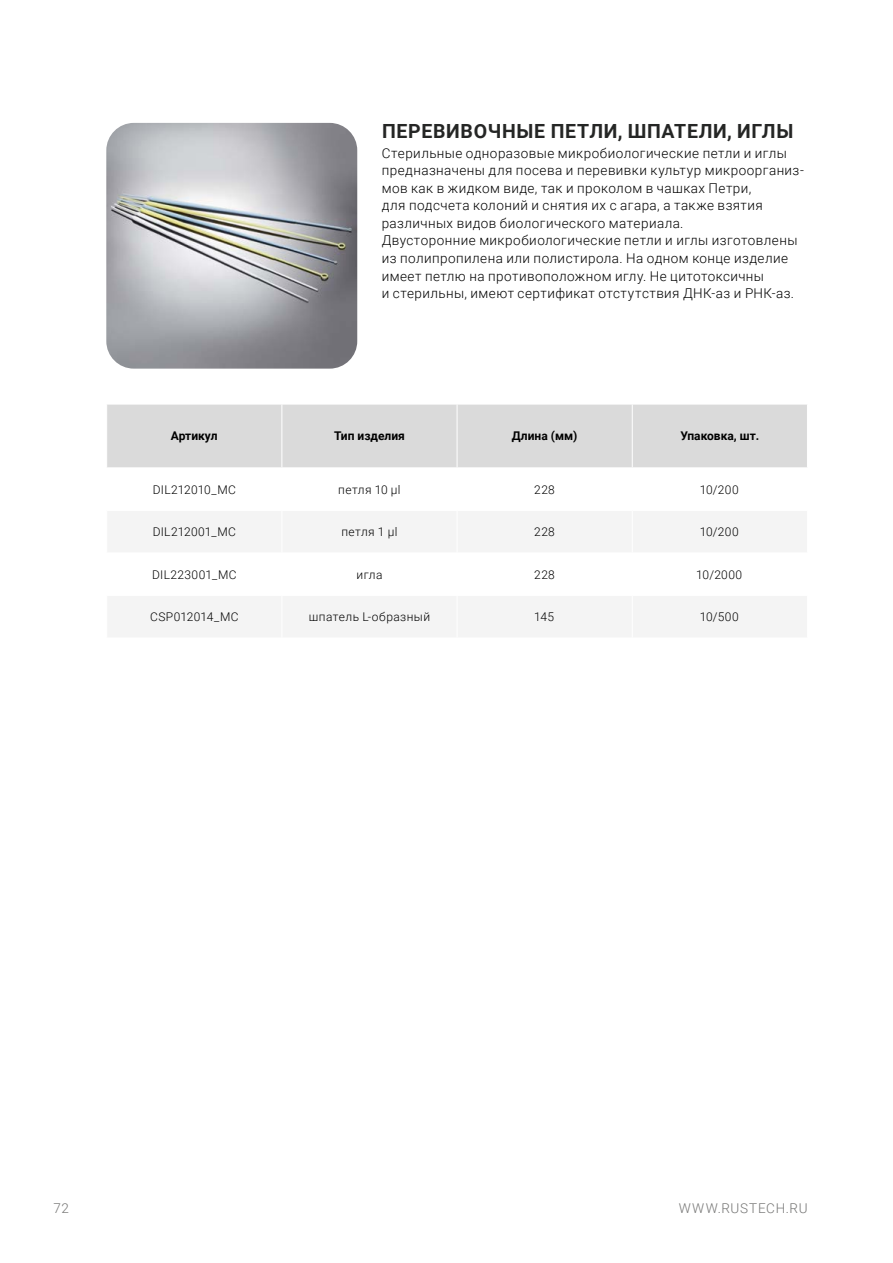
<style>
.page{position:relative;width:893px;height:1263px;background:#fff}
.page>*{position:absolute;margin:0;border:0;box-sizing:border-box;transform-origin:0 0}
.t1{font:700 19.5px "Roboto";letter-spacing:.035em;color:#252625}
.t2{font:300 13.5px/17.5px "Roboto";letter-spacing:.035em;color:#000}
.t3{font:300 13.5px "Roboto";letter-spacing:.055em;color:#767675}
.t4{font:300 12px "Roboto";letter-spacing:.03em;color:#000}
.t5{font:700 12px "Roboto";color:#000}
</style>
<div class="page">
<img style="left:106px;top:123px;width:251px;height:246px">
<div style="left:107px;top:405px;width:700px;height:62px;background:#dadada"></div>
<svg style="left:108px;top:511px;width:699px;height:126px;fill:#f4f4f4"></svg>
<hr style="left:281px;top:511px;width:1px;height:41px;background:#fff">
<hr style="left:457px;top:511px;width:1px;height:41px;background:#fff">
<hr style="left:632px;top:511px;width:1px;height:41px;background:#fff">
<hr style="left:106px;top:552px;width:176px;height:1px;background:#fff">
<hr style="left:282px;top:552px;width:175px;height:1px;background:#fff">
<hr style="left:281px;top:553px;width:1px;height:42px;background:#fff">
<hr style="left:457px;top:552px;width:175px;height:1px;background:#fff">
<hr style="left:457px;top:553px;width:1px;height:42px;background:#fff">
<hr style="left:632px;top:552px;width:176px;height:1px;background:#fff">
<hr style="left:632px;top:553px;width:1px;height:42px;background:#fff">
<hr style="left:106px;top:595px;width:176px;height:1px;background:#fff">
<hr style="left:282px;top:595px;width:175px;height:1px;background:#fff">
<hr style="left:281px;top:596px;width:1px;height:42px;background:#fff">
<hr style="left:457px;top:595px;width:175px;height:1px;background:#fff">
<hr style="left:457px;top:596px;width:1px;height:42px;background:#fff">
<hr style="left:632px;top:595px;width:176px;height:1px;background:#fff">
<hr style="left:632px;top:596px;width:1px;height:42px;background:#fff">
<hr style="left:281px;top:404px;width:1px;height:63px;background:#fff">
<hr style="left:457px;top:404px;width:1px;height:63px;background:#fff">
<hr style="left:632px;top:404px;width:1px;height:63px;background:#fff">
<h1 class="t1" style="left:382px;top:117px;width:413px">ПЕРЕВИВОЧНЫЕ ПЕТЛИ, ШПАТЕЛИ, ИГЛЫ</h1>
<p class="t2" style="left:382px;top:144px;width:424px">Стерильные одноразовые микробиологические петли и иглы предназначены для посева и перевивки культур микроорганиз&shy;мов как в жидком виде, так и проколом в чашках Петри,<br>для подсчета колоний и снятия их с агара, а также взятия различных видов биологического материала.<br>Двусторонние микробиологические петли и иглы изготовлены из полипропилена или полистирола. На одном конце изделие имеет петлю на противоположном иглу. Не цитотоксичны<br>и стерильны, имеют сертификат отстутствия ДНК-аз и РНК-аз.</p>
<p class="t5" style="left:171px;top:428px;width:48px">Артикул</p>
<p class="t5" style="left:334px;top:428px;width:72px">Тип изделия</p>
<p class="t5" style="left:512px;top:428px;width:67px">Длина (мм)</p>
<p class="t5" style="left:680px;top:428px;width:80px">Упаковка, шт.</p>
<p class="t4" style="left:153px;top:481px;width:85px">DIL212010_MC</p>
<p class="t4" style="left:338px;top:481px;width:64px">петля 10 µl</p>
<p class="t4" style="left:534px;top:481px;width:22px">228</p>
<p class="t4" style="left:700px;top:481px;width:40px">10/200</p>
<p class="t4" style="left:153px;top:523px;width:85px">DIL212001_MC</p>
<p class="t4" style="left:341px;top:523px;width:57px">петля 1 µl</p>
<p class="t4" style="left:534px;top:523px;width:22px">228</p>
<p class="t4" style="left:700px;top:523px;width:40px">10/200</p>
<p class="t4" style="left:152px;top:566px;width:86px">DIL223001_MC</p>
<p class="t4" style="left:357px;top:566px;width:27px">игла</p>
<p class="t4" style="left:534px;top:566px;width:22px">228</p>
<p class="t4" style="left:696px;top:566px;width:48px">10/2000</p>
<p class="t4" style="left:150px;top:608px;width:90px">CSP012014_MC</p>
<p class="t4" style="left:309px;top:608px;width:123px">шпатель L-образный</p>
<p class="t4" style="left:534px;top:608px;width:22px">145</p>
<p class="t4" style="left:700px;top:608px;width:40px">10/500</p>
<p class="t3" style="left:53px;top:1198px;width:17px">72</p>
<p class="t3" style="left:679px;top:1198px;width:130px">WWW.RUSTECH.RU</p>
</div>
